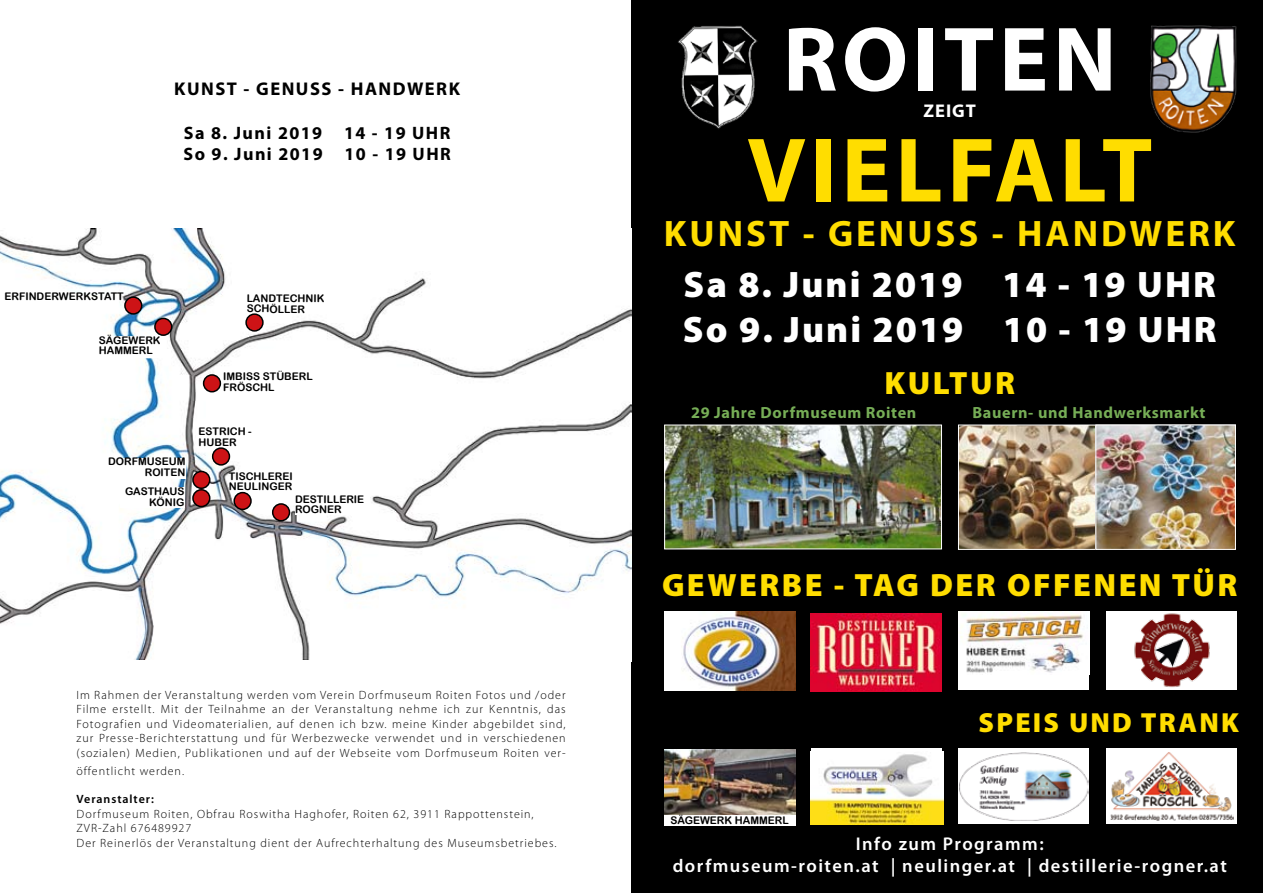
<style>
.page{position:relative;width:1263px;height:893px;background:#fff}
.page>*{position:absolute;margin:0;border:0;box-sizing:border-box;transform-origin:0 0}
.t1{font:700 92.4px "Myriad Pro";letter-spacing:.05em;color:#fd0}
.t2{font:700 92.4px "Myriad Pro";letter-spacing:.05em;color:#fff}
.t3{font:900 36.9px/44.4px "Myriad Pro";letter-spacing:.055em;color:#fff}
.t4{font:700 36.9px "Myriad Pro";letter-spacing:.08em;color:#fd0}
.t5{font:900 32.4px "Myriad Pro";letter-spacing:.075em;color:#fd0}
.t6{font:900 27.75px "Myriad Pro";letter-spacing:.08em;color:#fd0}
.t7{font:600 18.45px/22.2px "Myriad Pro";letter-spacing:.08em;color:#fff;text-align:center}
.t8{font:700 18.45px "Myriad Pro";letter-spacing:.08em;color:#000}
.t9{font:700 18.45px "Myriad Pro";letter-spacing:.05em;color:#fff}
.t10{font:700 18px/21.6px "Myriad Pro";letter-spacing:.08em;color:#000}
.t11{font:700 16.2px "Myriad Pro";letter-spacing:.04em;color:#76ad56}
.t12{font:300 12px/14.4px "Myriad Pro";letter-spacing:.08em;color:#000;text-align:justify}
.t13{font:600 12px "Myriad Pro";letter-spacing:.08em;color:#000}
.t14{font:10.5px/10.5px "Arial Rounded MT Bold";color:#000}
</style>
<div class="page">
<div style="left:631px;top:0;width:632px;height:893px;background:#000"></div>
<img style="left:666px;top:427px;width:274px;height:120px">
<div style="left:664px;top:425px;width:278px;height:124px;border:1px solid #fff"></div>
<div style="left:958px;top:748px;width:131px;height:76px;background:#fff"></div>
<img style="left:959px;top:753px;width:129px;height:68px">
<div style="left:1105px;top:748px;width:131px;height:76px;background:#fff"></div>
<img style="left:1110px;top:752px;width:123px;height:69px">
<div style="left:811px;top:748px;width:131px;height:76px;background:#fff"></div>
<img style="left:810px;top:751px;width:133px;height:73px">
<img style="left:664px;top:749px;width:131px;height:66px">
<div style="left:1105px;top:612px;width:131px;height:78px;background:#fff"></div>
<img style="left:1131px;top:611px;width:82px;height:76px">
<div style="left:958px;top:612px;width:131px;height:78px;background:#fff"></div>
<img style="left:958px;top:611px;width:131px;height:62px">
<img style="left:664px;top:612px;width:131px;height:78px">
<img style="left:810px;top:613px;width:131px;height:78px">
<img style="left:0;top:228px;width:631px;height:432px">
<img style="left:960px;top:427px;width:135px;height:121px">
<div style="left:958px;top:425px;width:278px;height:125px;border:1px solid #fff"></div>
<img style="left:1097px;top:427px;width:137px;height:121px">
<div style="left:1095px;top:425px;width:141px;height:125px;border:1px solid #fff"></div>
<img style="left:671px;top:22px;width:93px;height:110px">
<img style="left:1150px;top:23px;width:89px;height:111px">
<div style="left:99px;top:336px;width:68px;height:22px;background:#fff"></div>
<div style="left:295px;top:485px;width:75px;height:29px;background:#fff"></div>
<div style="left:664px;top:815px;width:131px;height:10px;background:#fff"></div>
<div style="left:120px;top:488px;width:64px;height:20px;background:#fff"></div>
<div style="left:105px;top:458px;width:80px;height:20px;background:#fff"></div>
<div style="left:246px;top:314px;width:17px;height:17px;background:#cd1316;border-radius:50%"></div>
<div style="left:245px;top:313px;width:19px;height:19px;border:2px solid #000;border-radius:50%"></div>
<div style="left:155px;top:318px;width:17px;height:17px;background:#cd1316;border-radius:50%"></div>
<div style="left:154px;top:318px;width:18px;height:18px;border:2px solid #000;border-radius:50%"></div>
<div style="left:193px;top:490px;width:17px;height:17px;background:#cd1316;border-radius:50%"></div>
<div style="left:192px;top:489px;width:18px;height:18px;border:2px solid #000;border-radius:50%"></div>
<div style="left:193px;top:471px;width:17px;height:17px;background:#cd1316;border-radius:50%"></div>
<div style="left:192px;top:471px;width:18px;height:18px;border:2px solid #000;border-radius:50%"></div>
<div style="left:234px;top:493px;width:17px;height:16px;background:#cd1316;border-radius:50%"></div>
<div style="left:233px;top:492px;width:19px;height:18px;border:2px solid #000;border-radius:50%"></div>
<div style="left:213px;top:448px;width:16px;height:17px;background:#cd1316;border-radius:50%"></div>
<div style="left:212px;top:447px;width:18px;height:19px;border:2px solid #000;border-radius:50%"></div>
<div style="left:204px;top:375px;width:16px;height:17px;background:#cd1316;border-radius:50%"></div>
<div style="left:203px;top:374px;width:18px;height:18px;border:2px solid #000;border-radius:50%"></div>
<div style="left:125px;top:297px;width:17px;height:17px;background:#cd1316;border-radius:50%"></div>
<div style="left:124px;top:296px;width:18px;height:19px;border:2px solid #000;border-radius:50%"></div>
<div style="left:273px;top:504px;width:16px;height:17px;background:#cd1316;border-radius:50%"></div>
<div style="left:272px;top:503px;width:18px;height:18px;border:2px solid #000;border-radius:50%"></div>
<h3 class="t8" style="left:174px;top:77px;width:287px">KUNST - GENUSS - HANDWERK</h3>
<h3 class="t10" style="left:183px;top:121px;width:269px">Sa 8. Juni 2019 14 - 19 UHR<br>So 9. Juni 2019 10 - 19 UHR</h3>
<p class="t14" style="left:4px;top:291px;width:121px">ERFINDERWERKSTATT</p>
<p class="t14" style="left:99px;top:335px;width:63px">SÄGEWERK<br>HAMMERL</p>
<p class="t14" style="left:247px;top:293px;width:79px">LANDTECHNIK<br>SCHÖLLER</p>
<p class="t14" style="left:223px;top:371px;width:91px">IMBISS STÜBERL<br>FRÖSCHL</p>
<p class="t14" style="left:199px;top:426px;width:55px">ESTRICH -<br>HUBER</p>
<p class="t14" style="left:108px;top:456px;width:79px;text-align:right">DORFMUSEUM<br>ROITEN</p>
<p class="t14" style="left:125px;top:486px;width:61px;text-align:right">GASTHAUS<br>KÖNIG</p>
<p class="t14" style="left:229px;top:471px;width:65px">TISCHLEREI<br>NEULINGER</p>
<p class="t14" style="left:295px;top:494px;width:71px">DESTILLERIE<br>ROGNER</p>
<p class="t12" style="left:77px;top:688px;width:491px">Im Rahmen der Veranstaltung werden vom Verein Dorfmuseum Roiten Fotos und /oder Filme erstellt. Mit der Teilnahme an der Veranstaltung nehme ich zur Kenntnis, das Fotografien und Videomaterialien, auf denen ich bzw. meine Kinder abgebildet sind, zur Presse-Berichterstattung und für Werbezwecke verwendet und in verschiedenen (sozialen) Medien, Publikationen und auf der Webseite vom Dorfmuseum Roiten ver-</p>
<p class="t12" style="left:77px;top:763px;width:109px">öffentlicht werden.</p>
<p class="t13" style="left:77px;top:792px;width:79px">Veranstalter:</p>
<p class="t12" style="left:77px;top:806px;width:481px;text-align:left">Dorfmuseum Roiten, Obfrau Roswitha Haghofer, Roiten 62, 3911 Rappottenstein,<br>ZVR-Zahl 676489927<br>Der Reinerlös der Veranstaltung dient der Aufrechterhaltung des Museumsbetriebes.</p>
<h1 class="t2" style="left:783px;top:-1px;width:335px">ROITEN</h1>
<h3 class="t9" style="left:924px;top:98px;width:54px">ZEIGT</h3>
<h1 class="t1" style="left:747px;top:110px;width:407px">VIELFALT</h1>
<h2 class="t4" style="left:664px;top:209px;width:573px">KUNST - GENUSS - HANDWERK</h2>
<h2 class="t3" style="left:683px;top:261px;width:535px">Sa 8. Juni 2019 14 - 19 UHR<br>So 9. Juni 2019 10 - 19 UHR</h2>
<h3 class="t5" style="left:884px;top:361px;width:132px">KULTUR</h3>
<h3 class="t11" style="left:691px;top:401px;width:227px">29 Jahre Dorfmuseum Roiten</h3>
<h3 class="t11" style="left:972px;top:401px;width:234px">Bauern- und Handwerksmarkt</h3>
<h3 class="t5" style="left:662px;top:563px;width:577px">GEWERBE - TAG DER OFFENEN TÜR</h3>
<p class="t14" style="left:670px;top:815px;width:120px">SÄGEWERK HAMMERL</p>
<h3 class="t6" style="left:979px;top:704px;width:262px">SPEIS UND TRANK</h3>
<h3 class="t7" style="left:673px;top:832px;width:556px">Info zum Programm:<br>dorfmuseum-roiten.at | neulinger.at | destillerie-rogner.at</h3>
</div>
